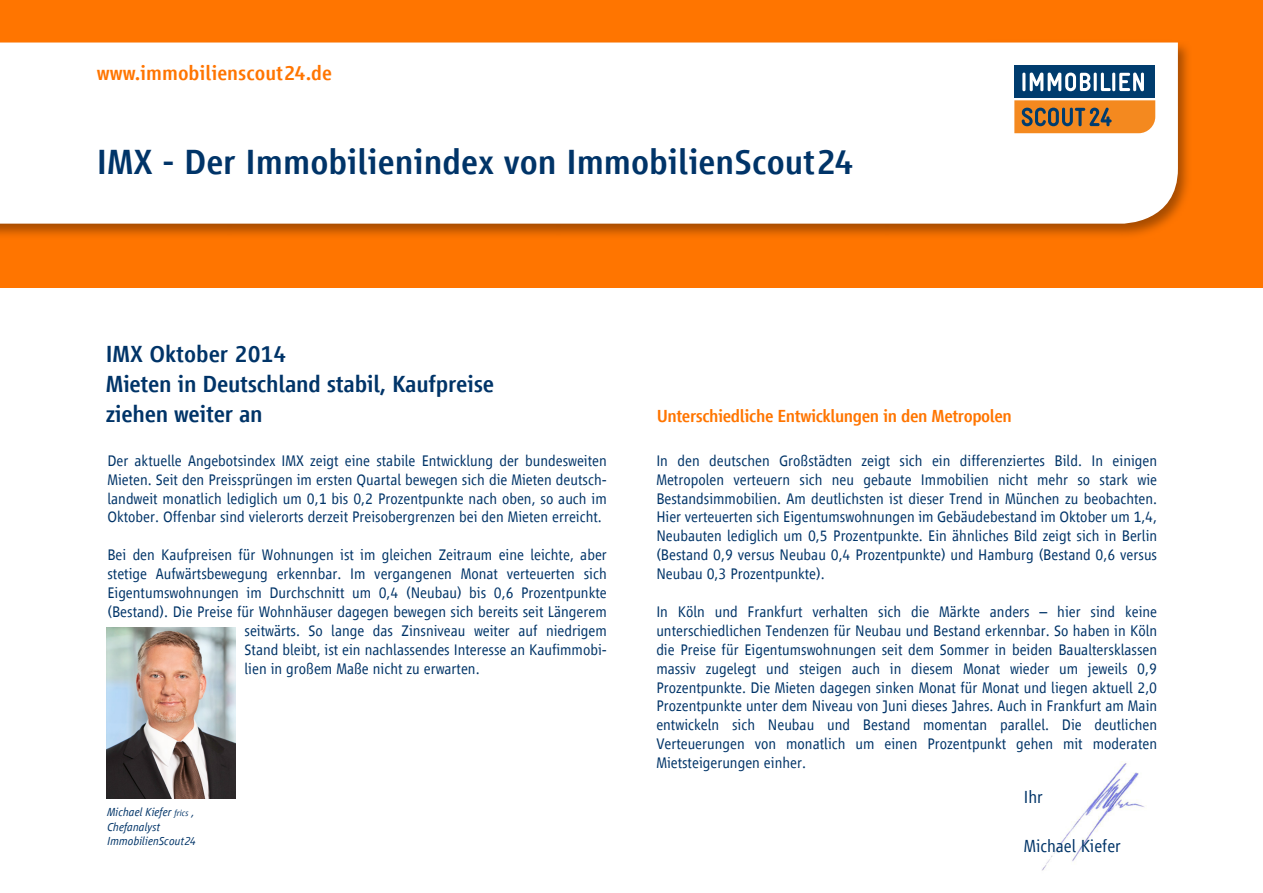
<style>
.page{position:relative;width:1263px;height:893px;background:#fff}
.page>*{position:absolute;margin:0;border:0;box-sizing:border-box;transform-origin:0 0}
.t1{font:500 36px "Scout Vialog";color:#003468}
.t2{font:500 24px/30px "Scout Vialog";letter-spacing:-.01em;color:#003468}
.t3{font:500 21px "Scout Vialog";color:#ff7500}
.t4{font:500 18px "Scout Vialog";letter-spacing:-.025em;color:#ff7500}
.t5{font:300 18px "Scout Vialog";color:#003468}
.t6{font:300 15.75px/18.9px "Scout Vialog";color:#003468;text-align:justify}
.t7{font:italic 300 12px/14.4px "Scout Vialog";color:#003468}
.s1{font-size:9px}
</style>
<div class="page">
<div style="left:0;top:0;width:1263px;height:287px;background:#ff7500"></div>
<svg style="left:0;top:42px;width:1189px;height:194px"></svg>
<div style="left:0;top:43px;width:1178px;height:181px;background:#fff"></div>
<div style="left:1014px;top:94px;width:141px;height:9px;background:#fff"></div>
<div style="left:1014px;top:65px;width:141px;height:33px;background:#003c6e"></div>
<svg style="left:1014px;top:100px;width:141px;height:33px"></svg>
<hr style="left:1022px;top:73px;width:3px;height:18px;background:#fff;border-radius:2px">
<svg style="left:1030px;top:73px;width:60px;height:18px"></svg>
<hr style="left:1094px;top:73px;width:3px;height:18px;background:#fff;border-radius:2px">
<svg style="left:1101px;top:73px;width:10px;height:18px"></svg>
<hr style="left:1112px;top:73px;width:3px;height:18px;background:#fff;border-radius:2px">
<svg style="left:1119px;top:73px;width:25px;height:18px"></svg>
<img style="left:1042px;top:761px;width:102px;height:110px">
<img style="left:106px;top:627px;width:130px;height:171px">
<h3 class="t3" style="left:97px;top:62px;width:237px">www.immobilienscout24.de</h3>
<h1 class="t1" style="left:97px;top:142px;width:758px">IMX - Der Immobilienindex von ImmobilienScout24</h1>
<h2 class="t2" style="left:106px;top:339px;width:390px">IMX Oktober 2014<br>Mieten in Deutschland stabil, Kaufpreise ziehen weiter an</h2>
<p class="t6" style="left:107px;top:451px;width:501px">Der aktuelle Angebotsindex IMX zeigt eine stabile Entwicklung der bundesweiten Mieten. Seit den Preissprüngen im ersten Quartal bewegen sich die Mieten deutsch&shy;landweit monatlich lediglich um 0,1 bis 0,2 Prozentpunkte nach oben, so auch im Oktober. Offenbar sind vielerorts derzeit Preisobergrenzen bei den Mieten erreicht.</p>
<p class="t6" style="left:107px;top:546px;width:501px">Bei den Kaufpreisen für Wohnungen ist im gleichen Zeitraum eine leichte, aber</p>
<p class="t6" style="left:107px;top:564px;width:501px">stetige Aufwärtsbewegung erkennbar. Im vergangenen Monat verteuerten sich</p>
<p class="t6" style="left:107px;top:583px;width:501px">Eigentumswohnungen im Durchschnitt um 0,4 (Neubau) bis 0,6 Prozentpunkte</p>
<p class="t6" style="left:107px;top:602px;width:501px">(Bestand). Die Preise für Wohnhäuser dagegen bewegen sich bereits seit Längerem</p>
<p class="t6" style="left:244px;top:621px;width:364px">seitwärts. So lange das Zinsniveau weiter auf niedrigem</p>
<p class="t6" style="left:244px;top:640px;width:364px">Stand bleibt, ist ein nachlassendes Interesse an Kaufimmobi-</p>
<p class="t6" style="left:244px;top:659px;width:237px">lien in großem Maße nicht zu erwarten.</p>
<p class="t7" style="left:107px;top:805px;width:90px">Michael Kiefer <span class="s1">frics</span> ,<br>Chefanalyst<br>ImmobilienScout24</p>
<p class="t4" style="left:657px;top:406px;width:357px">Unterschiedliche Entwicklungen in den Metropolen</p>
<p class="t6" style="left:656px;top:451px;width:502px">In den deutschen Großstädten zeigt sich ein differenziertes Bild. In einigen Metropolen verteuern sich neu gebaute Immobilien nicht mehr so stark wie Bestandsimmobilien. Am deutlichsten ist dieser Trend in München zu beobachten.<br>Hier verteuerten sich Eigentumswohnungen im Gebäudebestand im Oktober um 1,4, Neubauten lediglich um 0,5 Prozentpunkte. Ein ähnliches Bild zeigt sich in Berlin (Bestand 0,9 versus Neubau 0,4 Prozentpunkte) und Hamburg (Bestand 0,6 versus Neubau 0,3 Prozentpunkte).</p>
<p class="t6" style="left:656px;top:602px;width:502px">In Köln und Frankfurt verhalten sich die Märkte anders – hier sind keine unterschiedlichen Tendenzen für Neubau und Bestand erkennbar. So haben in Köln die Preise für Eigentumswohnungen seit dem Sommer in beiden Baualtersklassen massiv zugelegt und steigen auch in diesem Monat wieder um jeweils 0,9<br>Prozentpunkte. Die Mieten dagegen sinken Monat für Monat und liegen aktuell 2,0<br>Prozentpunkte unter dem Niveau von Juni dieses Jahres. Auch in Frankfurt am Main entwickeln sich Neubau und Bestand momentan parallel. Die deutlichen Verteuerungen von monatlich um einen Prozentpunkt gehen mit moderaten Mietsteigerungen einher.</p>
<p class="t5" style="left:1024px;top:787px;width:21px">Ihr</p>
<p class="t5" style="left:1024px;top:836px;width:99px">Michael Kiefer</p>
</div>
